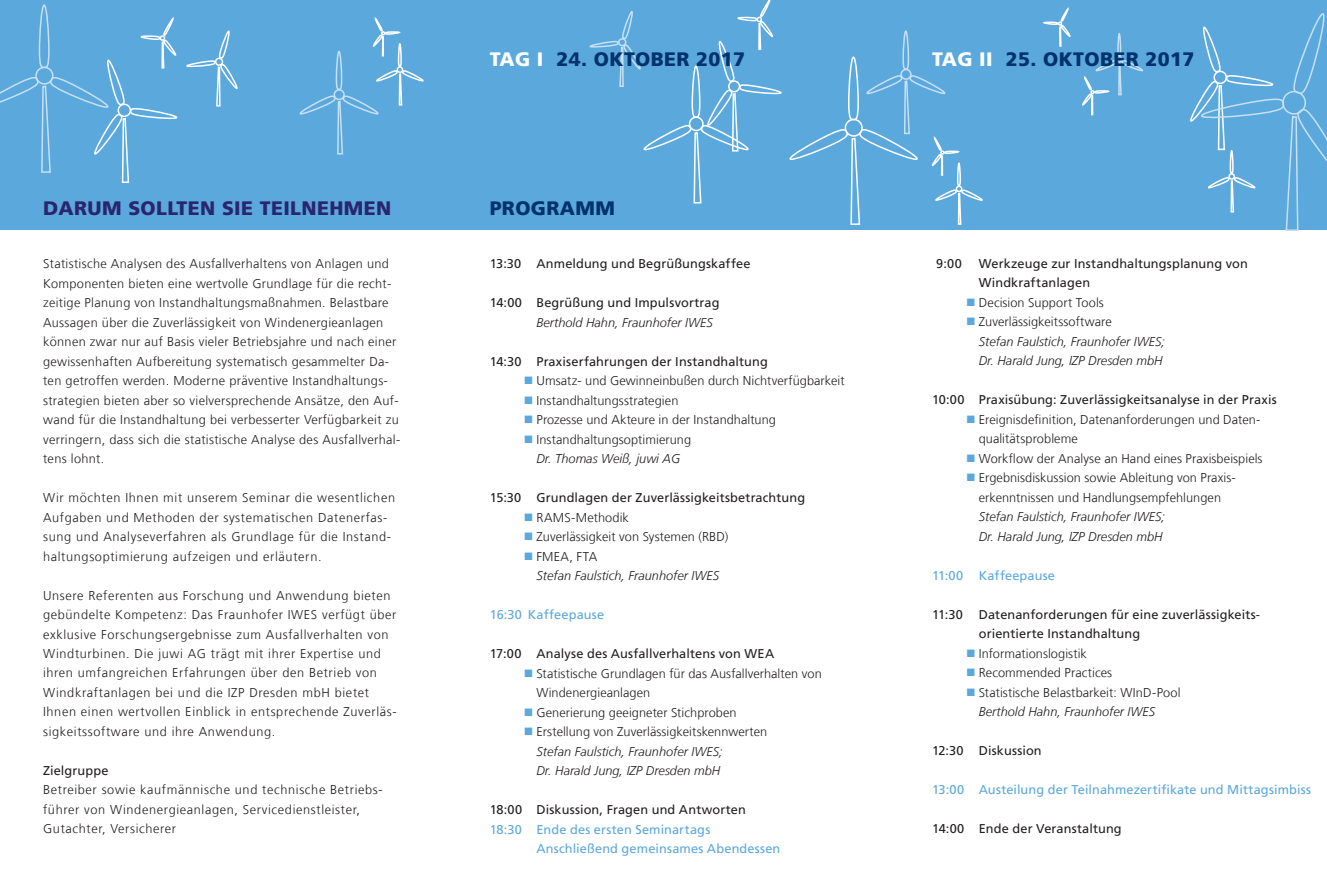
<style>
.page{position:relative;width:1327px;height:893px;background:#fff}
.page>*{position:absolute;margin:0;border:0;box-sizing:border-box;transform-origin:0 0}
.t1{font:900 19.5px "Frutiger LT Com";letter-spacing:.02em;color:#00326d}
.t2{font:900 19.5px "Frutiger LT Com";color:#29256e}
.t3{font:900 19.5px "Frutiger LT Com";color:#fff}
.t4{font:300 12.75px/19.5px "Frutiger LT Com";letter-spacing:.05em;color:#231f20}
.t5{font:300 12.75px/19.5px "Frutiger LT Com";letter-spacing:.005em;color:#231f20}
.t6{font:300 12.75px/19.5px "Frutiger LT Com";letter-spacing:.025em;color:#231f20}
.t7{font:12.75px/19.5px "Frutiger LT Com";letter-spacing:.01em;color:#231f20}
.t8{font:italic 300 12.75px/19.5px "Frutiger LT Com";color:#231f20}
.t9{font:12.75px/19.5px "Frutiger LT Com";letter-spacing:.01em;color:#5ba8dc}
.s1{color:#fff}
.s2{color:#5ba8dc}
.s3{font-style:italic}
.s4{font-style:normal}
</style>
<div class="page">
<div style="left:0;top:0;width:447px;height:229px;background:#5ba8dc"></div>
<div style="left:447px;top:0;width:880px;height:229px;background:#5ba8dc"></div>
<svg style="left:0;top:4px;width:178px;height:179px"></svg>
<svg style="left:187px;top:31px;width:51px;height:76px"></svg>
<svg style="left:299px;top:17px;width:124px;height:138px"></svg>
<svg style="left:590px;top:0;width:192px;height:204px"></svg>
<svg style="left:789px;top:30px;width:193px;height:195px"></svg>
<svg style="left:1187px;top:13px;width:140px;height:218px"></svg>
<svg style="left:1042px;top:7px;width:28px;height:40px"></svg>
<svg style="left:1082px;top:32px;width:60px;height:84px"></svg>
<h1 class="t2" style="left:43px;top:197px;width:32px">DARUM</h1>
<h1 class="t2" style="left:128px;top:197px;width:14px">SOLLTEN</h1>
<h1 class="t2" style="left:222px;top:197px;width:52px">SIE TEILNEHMEN</h1>
<p class="t6" style="left:43px;top:254px;width:359px">Statistische Analysen des Ausfallverhaltens von Anlagen und Komponenten bieten eine wertvolle Grundlage für die recht&shy;zeitige Planung von Instandhaltungsmaßnahmen. Belastbare Aussagen über die Zuverlässigkeit von Windenergieanlagen können zwar nur auf Basis vieler Betriebsjahre und nach einer gewissenhaften Aufbereitung systematisch gesammelter Da&shy;ten getroffen werden. Moderne präventive Instandhaltungs&shy;strategien bieten aber so vielversprechende Ansätze, den Auf&shy;wand für die Instandhaltung bei verbesserter Verfügbarkeit zu verringern, dass sich die statistische Analyse des Ausfallverhal&shy;tens lohnt.</p>
<p class="t4" style="left:43px;top:488px;width:353px">Wir möchten Ihnen mit unserem Seminar die wesentlichen Aufgaben und Methoden der systematischen Datenerfas&shy;sung und Analyseverfahren als Grundlage für die Instand&shy;haltungsoptimierung aufzeigen und erläutern.</p>
<p class="t4" style="left:43px;top:585px;width:355px">Unsere Referenten aus Forschung und Anwendung bieten gebündelte Kompetenz: Das Fraunhofer IWES verfügt über exklusive Forschungsergebnisse zum Ausfallverhalten von Windturbinen. Die juwi AG trägt mit ihrer Expertise und ihren umfangreichen Erfahrungen über den Betrieb von Windkraftanlagen bei und die IZP Dresden mbH bietet Ihnen einen wertvollen Einblick in entsprechende Zuverläs&shy;sigkeitssoftware und ihre Anwendung.</p>
<p class="t7" style="left:43px;top:761px;width:67px">Zielgruppe</p>
<p class="t4" style="left:43px;top:780px;width:341px">Betreiber sowie kaufmännische und technische Betriebs&shy;führer von Windenergieanlagen, Servicedienstleister,<br>Gutachter, Versicherer</p>
<h1 class="t3" style="left:490px;top:48px;width:14px">TAG</h1>
<h1 class="t1" style="left:537px;top:48px;width:72px"><span class="s1">I</span> 24. OKTO</h1>
<h1 class="t1" style="left:651px;top:48px;width:96px">BER 2017</h1>
<h1 class="t3" style="left:932px;top:48px;width:14px">TAG</h1>
<h1 class="t1" style="left:979px;top:48px;width:79px"><span class="s1">II</span> 25. OKTO</h1>
<h1 class="t1" style="left:1100px;top:48px;width:96px">BER 2017</h1>
<h1 class="t1" style="left:490px;top:197px;width:127px">PROGRAMM</h1>
<p class="t7" style="left:490px;top:254px;width:262px">13:30 Anmeldung und Begrüßungskaffee</p>
<p class="t7" style="left:490px;top:293px;width:231px">14:00 Begrüßung und Impulsvortrag</p>
<p class="t8" style="left:536px;top:312px;width:178px">Berthold Hahn, Fraunhofer IWES</p>
<p class="t7" style="left:490px;top:351px;width:280px">14:30 Praxiserfahrungen der Instandhaltung</p>
<p class="t5" style="left:524px;top:371px;width:322px"><span class="s2">■</span> Umsatz- und Gewinneinbußen durch Nichtverfügbarkeit</p>
<p class="t5" style="left:524px;top:390px;width:156px"><span class="s2">■</span> Instandhaltungsstrategien</p>
<p class="t5" style="left:524px;top:410px;width:254px"><span class="s2">■</span> Prozesse und Akteure in der Instandhaltung</p>
<p class="t5" style="left:524px;top:429px;width:169px;text-align:center"><span class="s2">■</span> Instandhaltungsoptimierung<br><span class="s3">Dr. Thomas Weiß, juwi AG</span></p>
<p class="t7" style="left:490px;top:488px;width:317px">15:30 Grundlagen der Zuverlässigkeitsbetrachtung</p>
<p class="t5" style="left:524px;top:507px;width:107px"><span class="s2">■</span> RAMS-Methodik</p>
<p class="t5" style="left:524px;top:527px;width:206px"><span class="s2">■</span> Zuverlässigkeit von Systemen (RBD)</p>
<p class="t8" style="left:536px;top:546px;width:184px;text-indent:-13px"><span class="s2">■</span> <span class="s4">FMEA, FTA<br></span>Stefan Faulstich, Fraunhofer IWES</p>
<p class="t9" style="left:490px;top:605px;width:116px">16:30 Kaffeepause</p>
<p class="t7" style="left:490px;top:644px;width:286px">17:00 Analyse des Ausfallverhaltens von WEA</p>
<p class="t5" style="left:536px;top:663px;width:287px;text-indent:-13px"><span class="s2">■</span> Statistische Grundlagen für das Ausfallverhalten von<br>Windenergieanlagen</p>
<p class="t5" style="left:524px;top:702px;width:214px"><span class="s2">■</span> Generierung geeigneter Stichproben</p>
<p class="t8" style="left:536px;top:722px;width:232px;text-indent:-13px"><span class="s2">■</span> <span class="s4">Erstellung von Zuverlässigkeitskennwerten<br></span>Stefan Faulstich, Fraunhofer IWES;<br>Dr. Harald Jung, IZP Dresden mbH</p>
<p class="t7" style="left:490px;top:800px;width:258px">18:00 Diskussion, Fragen und Antworten</p>
<p class="t9" style="left:536px;top:819px;width:245px;text-indent:-47px">18:30 Ende des ersten Seminartags<br>Anschließend gemeinsames Abendessen</p>
<p class="t7" style="left:936px;top:254px;width:27px">9:00</p>
<p class="t7" style="left:979px;top:254px;width:271px">Werkzeuge zur Instandhaltungsplanung von<br>Windkraftanlagen</p>
<p class="t5" style="left:966px;top:293px;width:139px"><span class="s2">■</span> Decision Support Tools</p>
<p class="t8" style="left:979px;top:312px;width:188px;text-indent:-13px"><span class="s2">■</span> <span class="s4">Zuverlässigkeitssoftware<br></span>Stefan Faulstich, Fraunhofer IWES;<br>Dr. Harald Jung, IZP Dresden mbH</p>
<p class="t7" style="left:932px;top:390px;width:346px">10:00 Praxisübung: Zuverlässigkeitsanalyse in der Praxis</p>
<p class="t5" style="left:979px;top:410px;width:283px;text-indent:-13px"><span class="s2">■</span> Ereignisdefinition, Datenanforderungen und Daten&shy;qualitätsprobleme</p>
<p class="t5" style="left:966px;top:449px;width:298px"><span class="s2">■</span> Workflow der Analyse an Hand eines Praxisbeispiels</p>
<p class="t5" style="left:966px;top:468px;width:271px;text-align:center"><span class="s2">■</span> Ergebnisdiskussion sowie Ableitung von Praxis&shy;erkenntnissen und Handlungsempfehlungen</p>
<p class="t8" style="left:979px;top:507px;width:188px">Stefan Faulstich, Fraunhofer IWES;<br>Dr. Harald Jung, IZP Dresden mbH</p>
<p class="t9" style="left:932px;top:566px;width:124px">11:00 Kaffeepause</p>
<p class="t7" style="left:979px;top:605px;width:283px;text-indent:-47px">11:30 Datenanforderungen für eine zuverlässigkeits&shy;orientierte Instandhaltung</p>
<p class="t5" style="left:966px;top:644px;width:122px"><span class="s2">■</span> Informationslogistik</p>
<p class="t5" style="left:966px;top:663px;width:148px"><span class="s2">■</span> Recommended Practices</p>
<p class="t5" style="left:979px;top:683px;width:203px;text-indent:-13px"><span class="s2">■</span> Statistische Belastbarkeit: WInD-Pool<br><span class="s3">Berthold Hahn, Fraunhofer IWES</span></p>
<p class="t7" style="left:932px;top:741px;width:111px">12:30 Diskussion</p>
<p class="t9" style="left:932px;top:780px;width:380px">13:00 Austeilung der Teilnahmezertifikate und Mittagsimbiss</p>
<p class="t7" style="left:932px;top:819px;width:191px">14:00 Ende der Veranstaltung</p>
</div>
